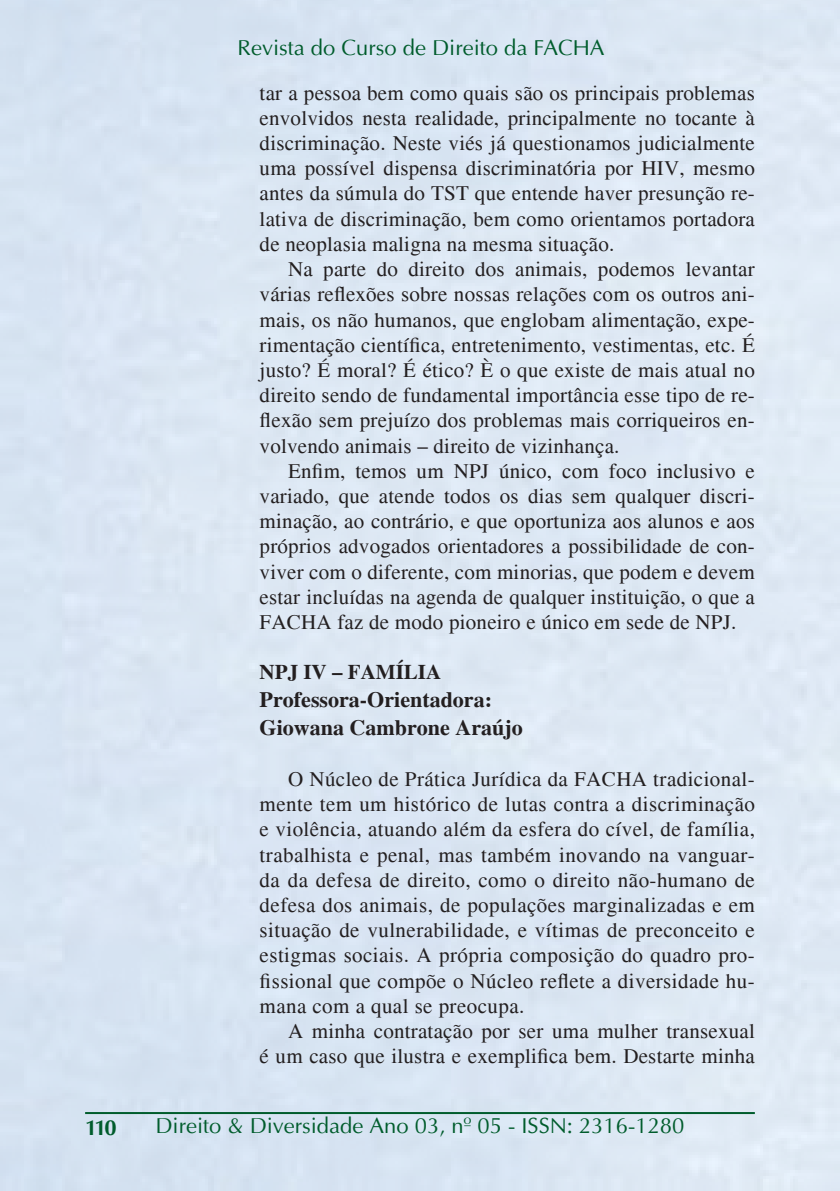
<style>
.page{position:relative;width:840px;height:1191px;background:#dbe6f3}
.page>*{position:absolute;margin:0;border:0;box-sizing:border-box;transform-origin:0 0}
.t1{font:22px "Ottawa Plain";color:#005c2c}
.Pergunta{font:700 22px "Times";color:#231f20}
.t2{font:700 22px "Ottawa";color:#005c2c}
.Texto{font:21px/25.2px "Times";letter-spacing:.01em;color:#231f20;text-align:justify}
.Entretitulo{font:700 21px "Times";color:#231f20}
</style>
<div class="page">
<hr style="left:85px;top:1112px;width:669px;height:2px;background:#005c2c">
<p class="t1" style="left:237px;top:35px;width:368px">Revista do Curso de Direito da FACHA</p>
<p class="Texto" style="left:259px;top:80px;width:496px">tar a pessoa bem como quais são os principais problemas envolvidos nesta realidade, principalmente no tocante à discriminação. Neste viés já questionamos judicialmente uma possível dispensa discriminatória por HIV, mesmo antes da súmula do TST que entende haver presunção re&shy;lativa de discriminação, bem como orientamos portadora de neoplasia maligna na mesma situação.</p>
<p class="Texto" style="left:259px;top:257px;width:496px;text-indent:28px">Na parte do direito dos animais, podemos levantar várias reflexões sobre nossas relações com os outros ani&shy;mais, os não humanos, que englobam alimentação, expe&shy;rimentação científica, entretenimento, vestimentas, etc. É justo? É moral? É ético? È o que existe de mais atual no direito sendo de fundamental importância esse tipo de re&shy;flexão sem prejuízo dos problemas mais corriqueiros en&shy;volvendo animais – direito de vizinhança.</p>
<p class="Texto" style="left:259px;top:458px;width:496px;text-indent:28px">Enfim, temos um NPJ único, com foco inclusivo e variado, que atende todos os dias sem qualquer discri&shy;minação, ao contrário, e que oportuniza aos alunos e aos próprios advogados orientadores a possibilidade de con&shy;viver com o diferente, com minorias, que podem e devem estar incluídas na agenda de qualquer instituição, o que a FACHA faz de modo pioneiro e único em sede de NPJ.</p>
<p class="Entretitulo" style="left:259px;top:660px;width:183px">NPJ IV – FAMÍLIA</p>
<p class="Pergunta" style="left:259px;top:687px;width:234px">Professora-Orientadora:</p>
<p class="Pergunta" style="left:259px;top:715px;width:264px">Giowana Cambrone Araújo</p>
<p class="Texto" style="left:259px;top:766px;width:496px;text-indent:28px">O Núcleo de Prática Jurídica da FACHA tradicional&shy;mente tem um histórico de lutas contra a discriminação e violência, atuando além da esfera do cível, de família, trabalhista e penal, mas também inovando na vanguar&shy;da da defesa de direito, como o direito não-humano de defesa dos animais, de populações marginalizadas e em situação de vulnerabilidade, e vítimas de preconceito e estigmas sociais. A própria composição do quadro pro&shy;fissional que compõe o Núcleo reflete a diversidade hu&shy;mana com a qual se preocupa.</p>
<p class="Texto" style="left:259px;top:1018px;width:496px;text-align:right">A minha contratação por ser uma mulher transexual<br>é um caso que ilustra e exemplifica bem. Destarte minha</p>
<p class="t2" style="left:85px;top:1114px;width:33px">110</p>
<p class="t1" style="left:155px;top:1113px;width:530px">Direito &amp; Diversidade Ano 03, nº 05 - ISSN: 2316-1280</p>
</div>
